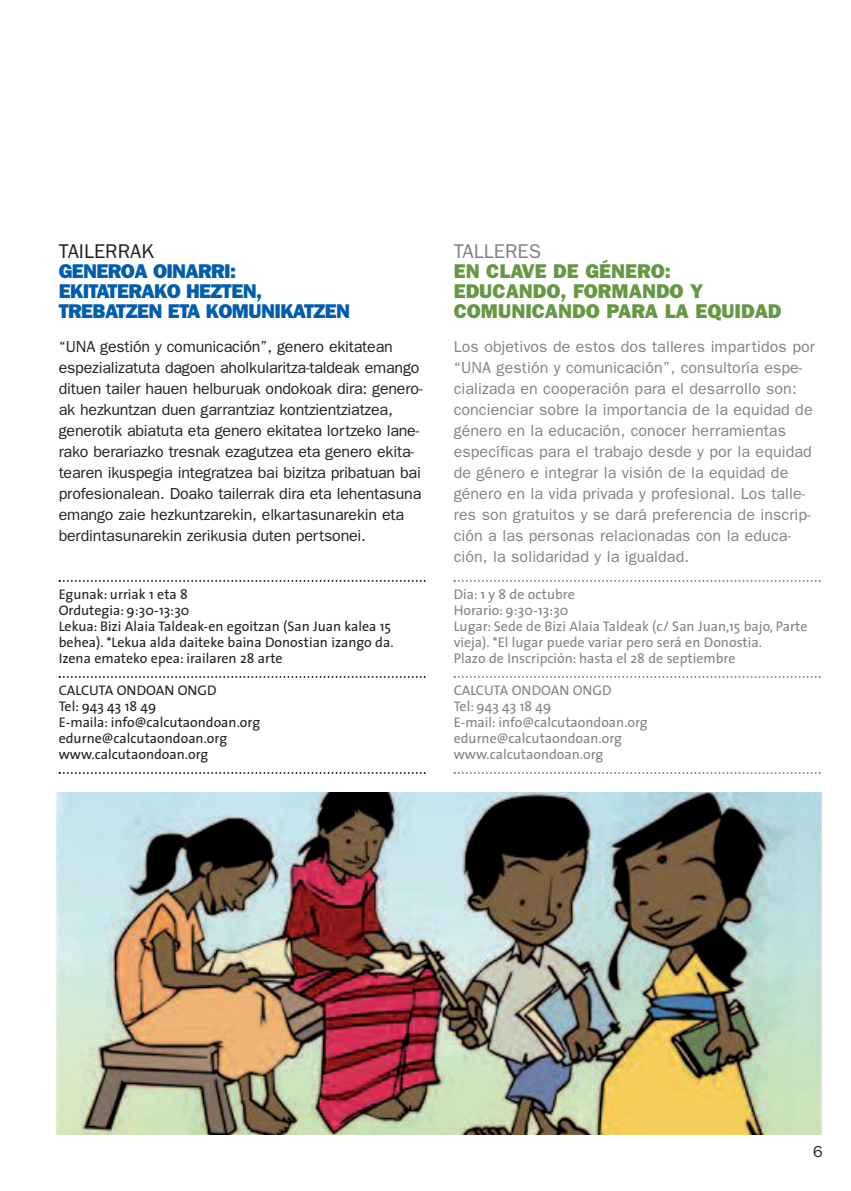
<style>
.page{position:relative;width:851px;height:1191px;background:#fff}
.page>*{position:absolute;margin:0;border:0;box-sizing:border-box;transform-origin:0 0}
.t1{font:800 20px/20px "Franklin Gothic";color:#659843}
.t2{font:800 20px/20px "Franklin Gothic";letter-spacing:-.03em;color:#015dad}
.t3{font:20px "Franklin Gothic";color:#231f20}
.t4{font:20px "Franklin Gothic";color:#808285}
.t5{font:16px/21px "Franklin Gothic";letter-spacing:-.01em;color:#231f20}
.t6{font:16px/21px "Franklin Gothic";letter-spacing:.005em;color:#808285}
.t7{font:14px/16px "The Sans";color:#808285}
.t8{font:14px/16px "The Sans";color:#231f20}
</style>
<div class="page">
<img style="left:57px;top:792px;width:764px;height:342px">
<svg style="left:453px;top:580px;width:367px;height:2px"></svg>
<svg style="left:453px;top:676px;width:367px;height:2px"></svg>
<svg style="left:453px;top:772px;width:367px;height:2px"></svg>
<svg style="left:59px;top:580px;width:366px;height:2px"></svg>
<svg style="left:59px;top:676px;width:366px;height:2px"></svg>
<svg style="left:59px;top:772px;width:366px;height:2px"></svg>
<p class="t3" style="left:59px;top:239px;width:96px">TAILERRAK</p>
<p class="t2" style="left:59px;top:261px;width:293px">GENEROA OINARRI:<br>EKITATERAKO HEZTEN,<br>TREBATZEN ETA KOMUNIKATZEN</p>
<p class="t5" style="left:59px;top:336px;width:365px">“UNA gestión y comunicación”, genero ekitatean espezializatuta dagoen aholkularitza-taldeak emango dituen tailer hauen helburuak ondokoak dira: genero&shy;ak hezkuntzan duen garrantziaz kontzientziatzea, generotik abiatuta eta genero ekitatea lortzeko lane&shy;rako berariazko tresnak ezagutzea eta genero ekita&shy;tearen ikuspegia integratzea bai bizitza pribatuan bai profesionalean. Doako tailerrak dira eta lehentasuna emango zaie hezkuntzarekin, elkartasunarekin eta berdintasunarekin zerikusia duten pertsonei.</p>
<p class="t8" style="left:59px;top:587px;width:336px">Egunak: urriak 1 eta 8<br>Ordutegia: 9:30-13:30<br>Lekua: Bizi Alaia Taldeak-en egoitzan (San Juan kalea 15 behea). *Lekua alda daiteke baina Donostian izango da.<br>Izena emateko epea: irailaren 28 arte</p>
<p class="t8" style="left:59px;top:683px;width:203px">CALCUTA ONDOAN ONGD<br>Tel: 943 43 18 49<br>E-maila: info@calcutaondoan.org edurne@calcutaondoan.org www.calcutaondoan.org</p>
<p class="t4" style="left:453px;top:239px;width:89px">TALLERES</p>
<p class="t1" style="left:453px;top:261px;width:329px">EN CLAVE DE GÉNERO:<br>EDUCANDO, FORMANDO Y<br>COMUNICANDO PARA LA EQUIDAD</p>
<p class="t6" style="left:453px;top:336px;width:363px">Los objetivos de estos dos talleres impartidos por “UNA gestión y comunicación”, consultoría espe&shy;cializada en cooperación para el desarrollo son: concienciar sobre la importancia de la equidad de género en la educación, conocer herramientas específicas para el trabajo desde y por la equidad de género e integrar la visión de la equidad de género en la vida privada y profesional. Los talle&shy;res son gratuitos y se dará preferencia de inscrip&shy;ción a las personas relacionadas con la educa&shy;ción, la solidaridad y la igualdad.</p>
<p class="t7" style="left:453px;top:587px;width:355px">Día: 1 y 8 de octubre<br>Horario: 9:30-13:30<br>Lugar: Sede de Bizi Alaia Taldeak (c/ San Juan,15 bajo, Parte vieja). *El lugar puede variar pero será en Donostia.<br>Plazo de Inscripción: hasta el 28 de septiembre</p>
<p class="t7" style="left:453px;top:683px;width:195px">CALCUTA ONDOAN ONGD<br>Tel: 943 43 18 49<br>E-mail: info@calcutaondoan.org edurne@calcutaondoan.org www.calcutaondoan.org</p>
<p class="t5" style="left:812px;top:1140px;width:11px">6</p>
</div>
